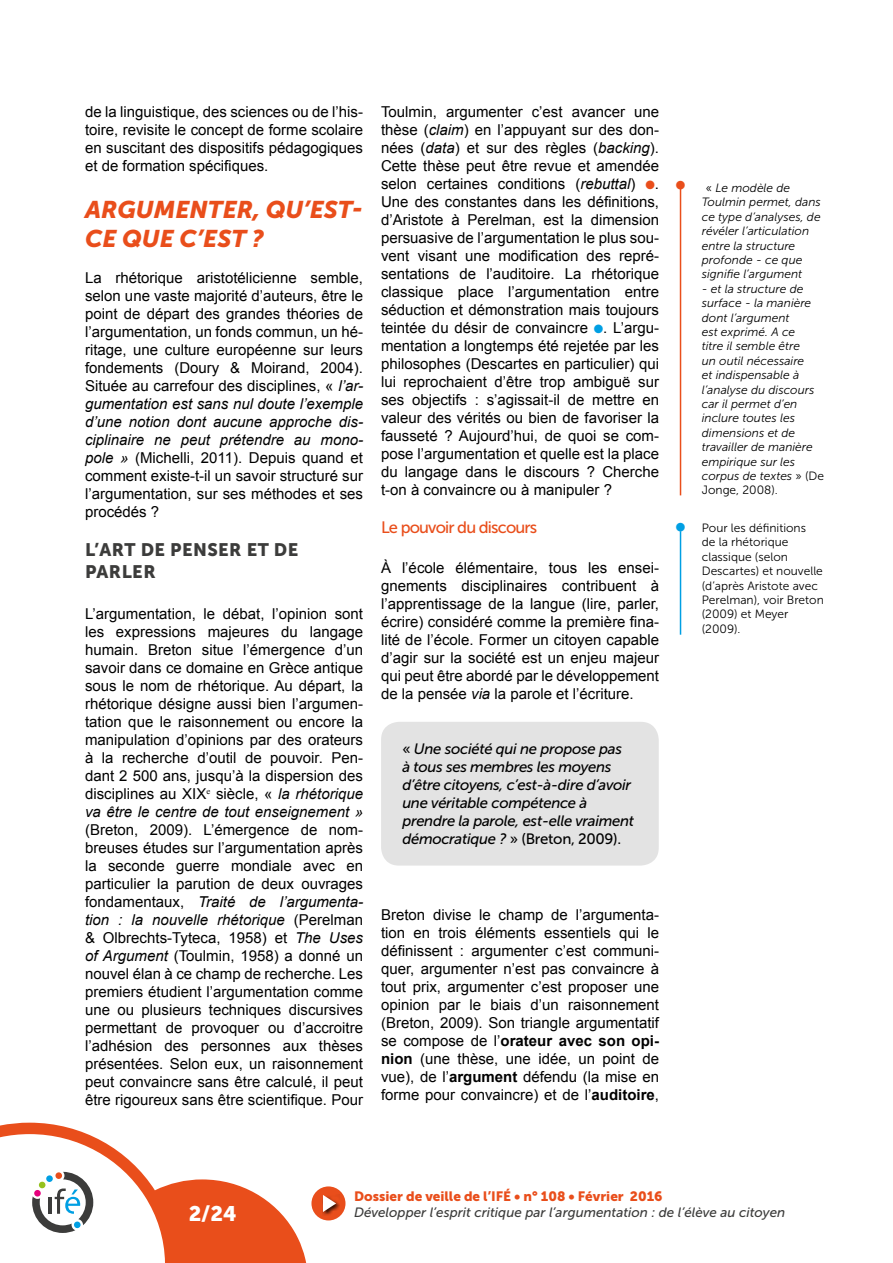
<style>
.page{position:relative;width:893px;height:1263px;background:#fff}
.page>*{position:absolute;margin:0;border:0;box-sizing:border-box;transform-origin:0 0}
.t1{font:italic 24px/28.8px "Museo Sans 900";color:#e94e1b}
.t2{font:21px "Museo Sans 900";color:#fff}
.t3{font:18px/21.6px "Museo Sans 900";letter-spacing:.025em;color:#3c3c3b}
.t4{font:16.5px "Museo Sans 500";letter-spacing:-.05em;color:#e94e1b}
.t5{font:15px/18px "Arial";color:#000;text-align:justify}
.t6{font:italic 15px/18px "Museo Sans 500";letter-spacing:-.02em;color:#000}
.t7{font:italic 13.5px "Museo Sans 500";color:#3c3c3b}
.t8{font:13.5px "Museo Sans 900";color:#e94e1b}
.t9{font:italic 12px/14.4px "Museo Sans 300";color:#000}
.t10{font:12px/14.4px "Museo Sans 300";color:#000}
.s1{font-style:italic}
.s2{color:#e94e1b}
.s3{color:#009fe3}
.s4{font-style:normal}
.s5{font-weight:700}
</style>
<div class="page">
<div style="left:311px;top:1186px;width:34px;height:34px;background:#e94e1b;border-radius:50%"></div>
<div style="left:323px;top:1194px;width:17px;height:21px;background:#000;opacity:.75"></div>
<svg style="left:323px;top:1195px;width:13px;height:17px"></svg>
<svg style="left:0;top:1123px;width:306px;height:140px"></svg>
<div style="left:39px;top:1181px;width:7px;height:7px;background:#95c11f;border-radius:50%"></div>
<div style="left:46px;top:1175px;width:7px;height:7px;background:#009fe3;border-radius:50%"></div>
<div style="left:55px;top:1172px;width:7px;height:7px;background:#e94e1b;border-radius:50%"></div>
<div style="left:74px;top:1221px;width:7px;height:7px;background:#009fe3;border-radius:50%"></div>
<div style="left:34px;top:1190px;width:7px;height:7px;background:#e6007d;border-radius:50%"></div>
<div style="left:381px;top:722px;width:278px;height:143px;background:#e3e3e3;border-radius:18px"></div>
<hr style="left:680px;top:189px;width:1px;height:306px;background:#e94e1b">
<hr style="left:680px;top:531px;width:1px;height:104px;background:#009fe3">
<p class="t5" style="left:85px;top:103px;width:280px">de la linguistique, des sciences ou de l’his&shy;toire, revisite le concept de forme scolaire en suscitant des dispositifs pédagogiques et de formation spécifiques.</p>
<h1 class="t1" style="left:85px;top:195px;width:280px">ARGUMENTER, QU’EST-<br>CE QUE C’EST ?</h1>
<p class="t5" style="left:85px;top:269px;width:280px">La rhétorique aristotélicienne semble, selon une vaste majorité d’auteurs, être le point de départ des grandes théories de l’argumentation, un fonds commun, un hé&shy;ritage, une culture européenne sur leurs fondements (Doury &amp; Moirand, 2004).<br>Située au carrefour des disciplines, « <span class="s1">l’ar&shy;gumentation est sans nul doute l’exemple d’une notion dont aucune approche dis&shy;ciplinaire ne peut prétendre au mono&shy;pole »</span> (Michelli, 2011). Depuis quand et comment existe-t-il un savoir structuré sur l’argumentation, sur ses méthodes et ses procédés ?</p>
<p class="t3" style="left:85px;top:539px;width:215px">L’ART DE PENSER ET DE<br>PARLER</p>
<p class="t5" style="left:85px;top:604px;width:280px">L’argumentation, le débat, l’opinion sont les expressions majeures du langage humain. Breton situe l’émergence d’un savoir dans ce domaine en Grèce antique sous le nom de rhétorique. Au départ, la rhétorique désigne aussi bien l’argumen&shy;tation que le raisonnement ou encore la manipulation d’opinions par des orateurs à la recherche d’outil de pouvoir. Pen&shy;dant 2 500 ans, jusqu’à la dispersion des disciplines au XIX<sup>e</sup> siècle, « <span class="s1">la rhétorique va être le centre de tout enseignement »</span></p>
<p class="t5" style="left:85px;top:820px;width:280px">(Breton, 2009). L’émergence de nom&shy;breuses études sur l’argumentation après la seconde guerre mondiale avec en particulier la parution de deux ouvrages fondamentaux, <span class="s1">Traité de l’argumenta&shy;tion : la nouvelle rhétorique</span> (Perelman &amp; Olbrechts-Tyteca, 1958) et <span class="s1">The Uses of Argument</span> (Toulmin, 1958) a donné un nouvel élan à ce champ de recherche. Les premiers étudient l’argumentation comme une ou plusieurs techniques discursives permettant de provoquer ou d’accroitre l’adhésion des personnes aux thèses présentées. Selon eux, un raisonnement peut convaincre sans être calculé, il peut être rigoureux sans être scientifique. Pour</p>
<p class="t5" style="left:381px;top:103px;width:280px">Toulmin, argumenter c’est avancer une thèse (<span class="s1">claim</span>) en l’appuyant sur des don&shy;nées (<span class="s1">data</span>) et sur des règles (<span class="s1">backing</span>).<br>Cette thèse peut être revue et amendée selon certaines conditions (<span class="s1">rebuttal</span>) <span class="s2">●</span>.<br>Une des constantes dans les définitions, d’Aristote à Perelman, est la dimension persuasive de l’argumentation le plus sou&shy;vent visant une modification des repré&shy;sentations de l’auditoire. La rhétorique classique place l’argumentation entre séduction et démonstration mais toujours teintée du désir de convaincre <span class="s3">●</span>. L’argu&shy;mentation a longtemps été rejetée par les philosophes (Descartes en particulier) qui lui reprochaient d’être trop ambiguë sur ses objectifs : s’agissait-il de mettre en valeur des vérités ou bien de favoriser la fausseté ? Aujourd’hui, de quoi se com&shy;pose l’argumentation et quelle est la place du langage dans le discours ? Cherche t-on à convaincre ou à manipuler ?</p>
<p class="t4" style="left:381px;top:518px;width:158px">Le pouvoir du discours</p>
<p class="t5" style="left:381px;top:559px;width:280px">À l’école élémentaire, tous les ensei&shy;gnements disciplinaires contribuent à l’apprentissage de la langue (lire, parler, écrire) considéré comme la première fina&shy;lité de l’école. Former un citoyen capable d’agir sur la société est un enjeu majeur qui peut être abordé par le développement de la pensée <span class="s1">via</span> la parole et l’écriture.</p>
<p class="t6" style="left:402px;top:740px;width:233px"><span class="s4">«</span> Une société qui ne propose pas<br>à tous ses membres les moyens d’être citoyens, c’est-à-dire d’avoir une véritable compétence à prendre la parole, est-elle vraiment démocratique ? <span class="s4">» (Breton, 2009).</span></p>
<p class="t5" style="left:381px;top:905px;width:280px">Breton divise le champ de l’argumenta&shy;tion en trois éléments essentiels qui le définissent : argumenter c’est communi&shy;quer, argumenter n’est pas convaincre à tout prix, argumenter c’est proposer une opinion par le biais d’un raisonnement (Breton, 2009). Son triangle argumentatif se compose de l’<span class="s5">orateur avec son opi&shy;nion</span> (une thèse, une idée, un point de vue), de l’<span class="s5">argument</span> défendu (la mise en forme pour convaincre) et de l’<span class="s5">auditoire</span>,</p>
<p class="t8" style="left:354px;top:1188px;width:310px">Dossier de veille de l’IFÉ • n° 108 • Février 2016</p>
<p class="t9" style="left:702px;top:181px;width:121px;text-indent:4px"><span class="s4">«</span> Le modèle de<br>Toulmin permet, dans ce type d’analyses, de révéler l’articulation entre la structure profonde - ce que signifie l’argument</p>
<p class="t9" style="left:702px;top:282px;width:124px">- et la structure de surface - la manière dont l’argument<br>est exprimé. A ce<br>titre il semble être<br>un outil nécessaire<br>et indispensable à l’analyse du discours car il permet d’en inclure toutes les dimensions et de travailler de manière empirique sur les corpus de textes <span class="s4">» (De<br>Jonge, 2008).</span></p>
<p class="t10" style="left:702px;top:521px;width:124px">Pour les définitions<br>de la rhétorique classique (selon<br>Descartes) et nouvelle (d’après Aristote avec<br>Perelman), voir Breton (2009) et Meyer (2009).</p>
<h2 class="t2" style="left:189px;top:1202px;width:49px">2/24</h2>
<p class="t7" style="left:354px;top:1205px;width:433px">Développer l’esprit critique par l’argumentation : de l’élève au citoyen</p>
</div>
